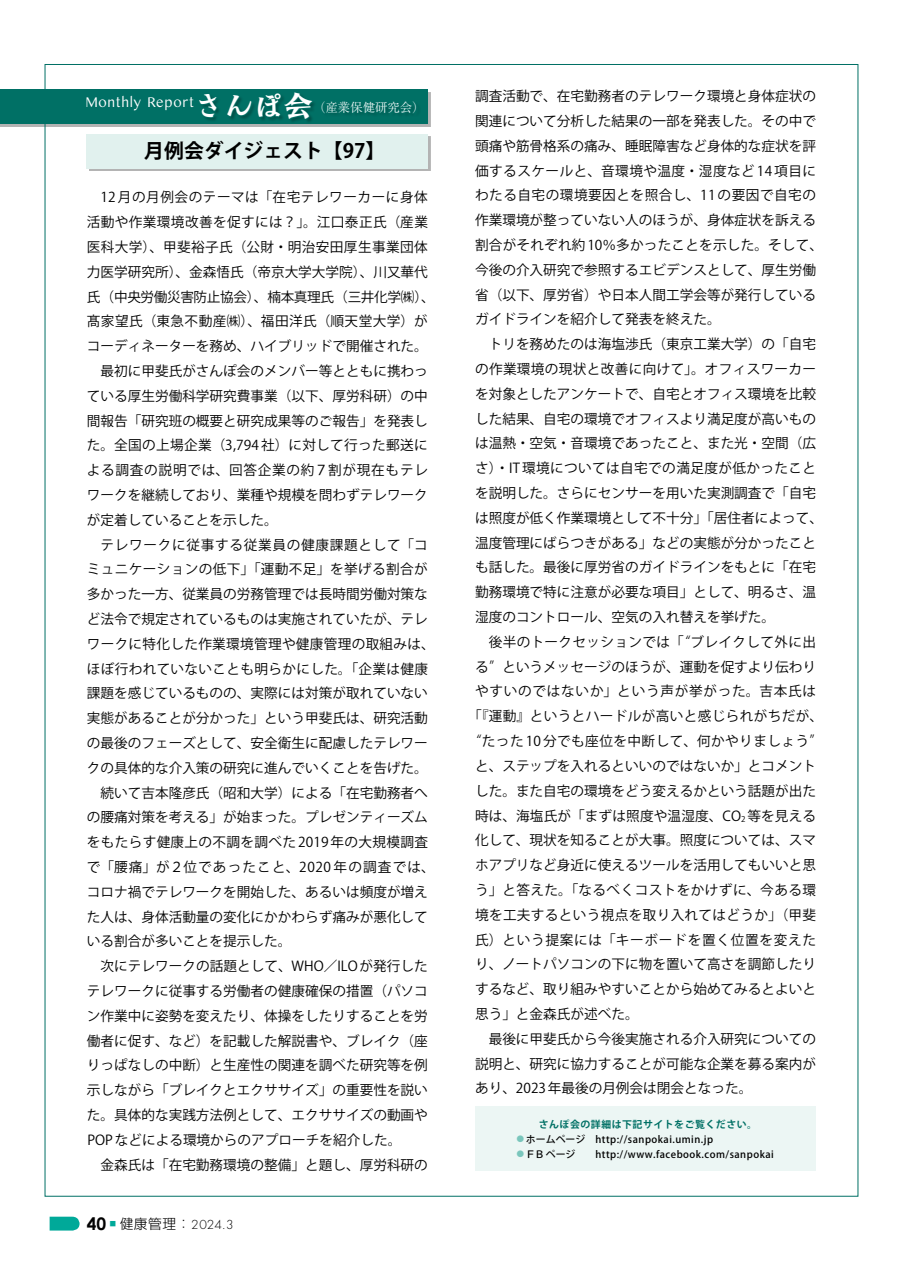
<style>
.page{position:relative;width:903px;height:1275px;background:#fff}
.page>*{position:absolute;margin:0;border:0;box-sizing:border-box;transform-origin:0 0}
.t1{font:700 19.78px "Koz Go Pro";color:#000}
.t2{font:700 17.32px "Century Gothic";color:#000}
.t3{font:14.88px "Kannada MN";color:#fff;scale:.95 1}
.t4{font:13.65px/24.8px "Koz Go Pr 6 N";color:#000}
.t5{font:13.65px "Koz Go Pr 6 N";letter-spacing:.025em;color:#000}
.t6{font:13.65px "Koz Go Pr 6 N";letter-spacing:.03em;color:#000}
.t7{font:13.65px "Koz Go Pr 6 N";letter-spacing:.035em;color:#000}
.t8{font:13.65px "Koz Go Pr 6 N";letter-spacing:.055em;color:#000}
.t9{font:300 13.65px "Futura PT";color:#000}
.t10{font:300 12.42px "Ryumin Pr 6 N";color:#fff}
.t11{font:500 9.97px/14.5px "Koz Go Pro";letter-spacing:.05em;color:#000}
.s1{font-family:"Moaria Std";font-weight:700;font-size:29.75px}
.s2{font-family:"Shin Go Pro"}
.s3{font-weight:700;color:#007065}
.s4{font-weight:700;font-size:11.2px;color:#7ac6bc}
</style>
<div class="page">
<svg style="left:50px;top:1217px;width:30px;height:13px"></svg>
<div style="left:0;top:92px;width:430px;height:35px;background:#b3b3b3"></div>
<div style="left:0;top:89px;width:428px;height:35px;background:#007065"></div>
<svg style="left:202px;top:96px;width:16px;height:22px"></svg>
<svg style="left:230px;top:95px;width:83px;height:25px"></svg>
<svg style="left:331px;top:105px;width:83px;height:9px"></svg>
<div style="left:89px;top:136px;width:341px;height:35px;background:#b3b3b3"></div>
<div style="left:87px;top:134px;width:341px;height:35px;background:#e1f1ee"></div>
<div style="left:475px;top:1106px;width:341px;height:65px;background:#ecf6f4"></div>
<p class="t3" style="left:85px;top:93px;width:241px">Monthly Report<span class="s1">さんぽ会</span></p>
<p class="t10" style="left:313px;top:98px;width:113px">（産業保健研究会）</p>
<h1 class="t1" style="left:144px;top:138px;width:242px">月例会ダイジェスト【97】</h1>
<p class="t4" style="left:87px;top:185px;width:349px">　12 月の月例会のテーマは「在宅テレワーカーに身体活動や作業環境改善を促すには？」。江口泰正氏（産業医科大学）、甲斐裕子氏（公財・明治安田厚生事業団体力医学研究所）、金森悟氏（帝京大学大学院）、川又華代氏（中央労働災害防止協会）、楠本真理氏（三井化学㈱）、髙家望氏（東急不動産㈱）、福田洋氏（順天堂大学）がコーディネーターを務め、ハイブリッドで開催された。　最初に甲斐氏がさんぽ会のメンバー等とともに携わっている厚生労働科学研究費事業（以下、厚労科研）の中間報告「研究班の概要と研究成果等のご報告」を発表した。全国の上場企業（3,794 社）に対して行った郵送による調査の説明では、回答企業の約7割が現在もテレワークを継続しており、業種や規模を問わずテレワークが定着していることを示した。<br>　テレワークに従事する従業員の健康課題として「コミュニケーションの低下」「運動不足」を挙げる割合が多かった一方、従業員の労務管理では長時間労働対策など法令で規定されているものは実施されていたが、テレワークに特化した作業環境管理や健康管理の取組みは、ほぼ行われていないことも明らかにした。「企業は健康課題を感じているものの、実際には対策が取れていない実態があることが分かった」という甲斐氏は、研究活動の最後のフェーズとして、安全衛生に配慮したテレワークの具体的な介入策の研究に進んでいくことを告げた。　続いて吉本隆彦氏（昭和大学）による「在宅勤務者への腰痛対策を考える」が始まった。プレゼンティーズムをもたらす健康上の不調を調べた 2019 年の大規模調査で「腰痛」が2位であったこと、2020年の調査では、コロナ禍でテレワークを開始した、あるいは頻度が増えた人は、身体活動量の変化にかかわらず痛みが悪化している割合が多いことを提示した。<br>　次にテレワークの話題として、WHO／ILO が発行したテレワークに従事する労働者の健康確保の措置（パソコン作業中に姿勢を変えたり、体操をしたりすることを労働者に促す、など）を記載した解説書や、ブレイク（座りっぱなしの中断）と生産性の関連を調べた研究等を例示しながら「ブレイクとエクササイズ」の重要性を説いた。具体的な実践方法例として、エクササイズの動画や<br>POP などによる環境からのアプローチを紹介した。<br>　金森氏は「在宅勤務環境の整備」と題し、厚労科研の</p>
<p class="t2" style="left:87px;top:1211px;width:21px">40</p>
<p class="t9" style="left:110px;top:1216px;width:125px"><sup>■</sup> <span class="s2">健康管理：</span>2024.3</p>
<p class="t4" style="left:475px;top:84px;width:343px">調査活動で、在宅勤務者のテレワーク環境と身体症状の</p>
<p class="t4" style="left:475px;top:109px;width:343px">関連について分析した結果の一部を発表した。その中で</p>
<p class="t4" style="left:475px;top:134px;width:343px">頭痛や筋骨格系の痛み、睡眠障害など身体的な症状を評</p>
<p class="t7" style="left:475px;top:163px;width:343px">価するスケールと、音環境や温度・湿度など 14 項目に</p>
<p class="t7" style="left:475px;top:188px;width:342px">わたる自宅の環境要因とを照合し、11 の要因で自宅の</p>
<p class="t4" style="left:475px;top:208px;width:343px">作業環境が整っていない人のほうが、身体症状を訴える</p>
<p class="t4" style="left:475px;top:233px;width:349px">割合がそれぞれ約 10％多かったことを示した。そして、</p>
<p class="t4" style="left:475px;top:258px;width:343px">今後の介入研究で参照するエビデンスとして、厚生労働</p>
<p class="t4" style="left:475px;top:282px;width:343px">省（以下、厚労省）や日本人間工学会等が発行している</p>
<p class="t4" style="left:475px;top:307px;width:247px">ガイドラインを紹介して発表を終えた。</p>
<p class="t4" style="left:475px;top:332px;width:343px">　トリを務めたのは海塩渉氏（東京工業大学）の「自宅</p>
<p class="t5" style="left:475px;top:361px;width:343px">の作業環境の現状と改善に向けて」。オフィスワーカー</p>
<p class="t4" style="left:475px;top:382px;width:343px">を対象としたアンケートで、自宅とオフィス環境を比較</p>
<p class="t4" style="left:475px;top:406px;width:343px">した結果、自宅の環境でオフィスより満足度が高いもの</p>
<p class="t4" style="left:475px;top:431px;width:343px">は温熱・空気・音環境であったこと、また光・空間（広</p>
<p class="t6" style="left:475px;top:461px;width:343px">さ）・IT 環境については自宅での満足度が低かったこと</p>
<p class="t4" style="left:475px;top:481px;width:343px">を説明した。さらにセンサーを用いた実測調査で「自宅</p>
<p class="t4" style="left:475px;top:506px;width:349px">は照度が低く作業環境として不十分」「居住者によって、</p>
<p class="t4" style="left:475px;top:530px;width:343px">温度管理にばらつきがある」などの実態が分かったこと</p>
<p class="t4" style="left:475px;top:555px;width:343px">も話した。最後に厚労省のガイドラインをもとに「在宅</p>
<p class="t4" style="left:475px;top:580px;width:343px">勤務環境で特に注意が必要な項目」として、明るさ、温</p>
<p class="t4" style="left:475px;top:605px;width:302px">湿度のコントロール、空気の入れ替えを挙げた。</p>
<p class="t5" style="left:475px;top:634px;width:343px">　後半のトークセッションでは「“ブレイクして外に出</p>
<p class="t4" style="left:475px;top:654px;width:343px">る”というメッセージのほうが、運動を促すより伝わり</p>
<p class="t8" style="left:475px;top:684px;width:343px">やすいのではないか」という声が挙がった。吉本氏は</p>
<p class="t5" style="left:468px;top:709px;width:356px">「『運動』というとハードルが高いと感じられがちだが、</p>
<p class="t6" style="left:468px;top:733px;width:356px">“たった 10 分でも座位を中断して、何かやりましょう”</p>
<p class="t4" style="left:475px;top:754px;width:343px">と、ステップを入れるといいのではないか」とコメント</p>
<p class="t4" style="left:475px;top:778px;width:343px">した。また自宅の環境をどう変えるかという話題が出た</p>
<p class="t4" style="left:475px;top:803px;width:343px">時は、海塩氏が「まずは照度や温湿度、CO<sub>2</sub> 等を見える</p>
<p class="t4" style="left:475px;top:828px;width:343px">化して、現状を知ることが大事。照度については、スマ</p>
<p class="t4" style="left:475px;top:853px;width:343px">ホアプリなど身近に使えるツールを活用してもいいと思</p>
<p class="t6" style="left:475px;top:882px;width:342px">う」と答えた。「なるべくコストをかけずに、今ある環</p>
<p class="t5" style="left:475px;top:907px;width:343px">境を工夫するという視点を取り入れてはどうか」（甲斐</p>
<p class="t8" style="left:475px;top:932px;width:343px">氏）という提案には「キーボードを置く位置を変えた</p>
<p class="t4" style="left:475px;top:952px;width:343px">り、ノートパソコンの下に物を置いて高さを調節したり</p>
<p class="t4" style="left:475px;top:977px;width:343px">するなど、取り組みやすいことから始めてみるとよいと</p>
<p class="t4" style="left:475px;top:1002px;width:165px">思う」と金森氏が述べた。</p>
<p class="t4" style="left:475px;top:1027px;width:343px">　最後に甲斐氏から今後実施される介入研究についての</p>
<p class="t4" style="left:475px;top:1051px;width:343px">説明と、研究に協力することが可能な企業を募る案内が</p>
<p class="t4" style="left:475px;top:1076px;width:279px">あり、2023 年最後の月例会は閉会となった。</p>
<p class="t11" style="left:515px;top:1118px;width:260px;text-indent:24px"><span class="s3">さんぽ会の詳細は下記サイトをご覧ください。<br></span><span class="s4">◦</span>ホームページ　http://sanpokai.umin.jp<br><span class="s4">◦</span>ＦＢページ　　http://www.facebook.com/sanpokai</p>
</div>
